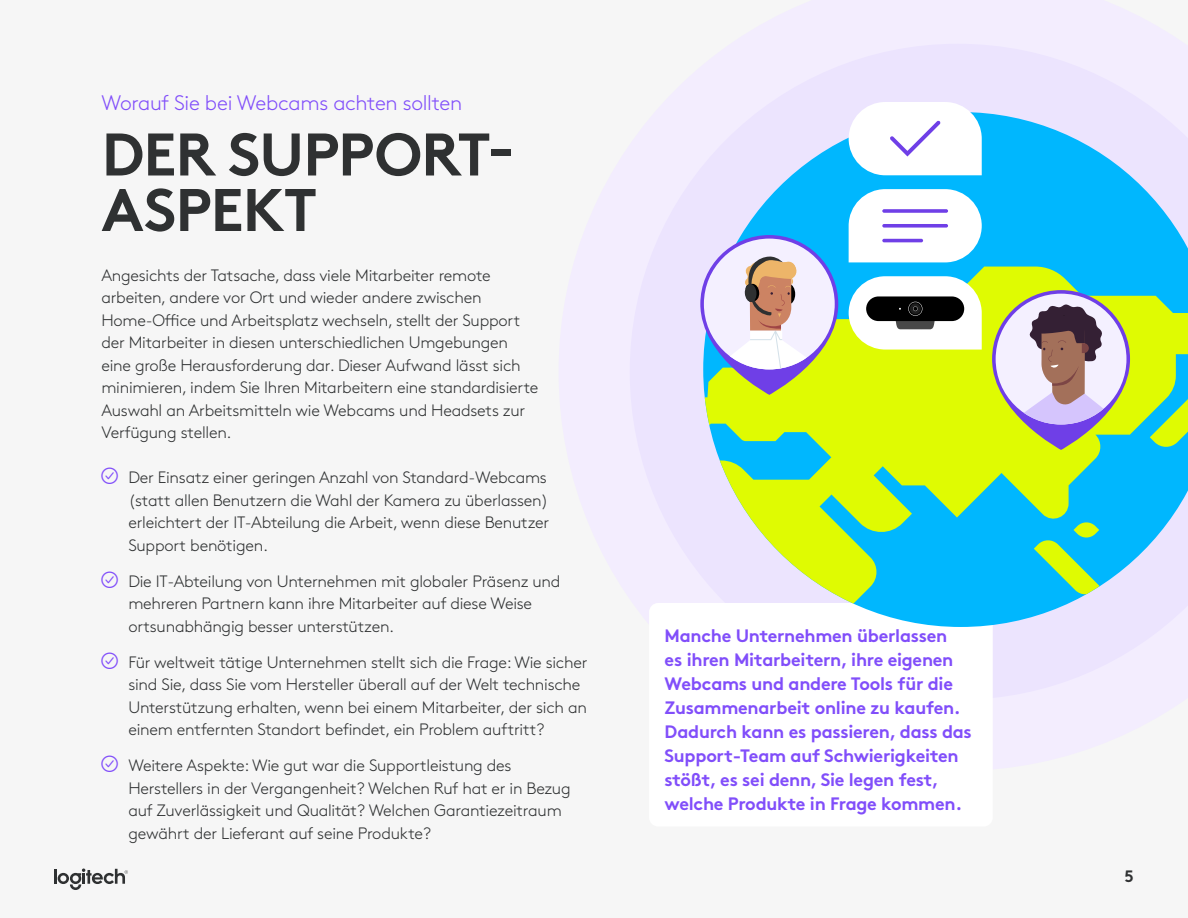
<style>
.page{position:relative;width:1188px;height:918px;background:#f6f6f6}
.page>*{position:absolute;margin:0;border:0;box-sizing:border-box;transform-origin:0 0}
.t1{font:700 60px/55.5px "Brown Pro";letter-spacing:-.015em;color:#2f3132}
.t2{font:300 21px "Brown Pro";letter-spacing:-.015em;color:#814efa}
.t3{font:700 18px/24px "Brown Pro";letter-spacing:-.015em;color:#814efa}
.t4{font:300 16.5px/22.5px "Brown Pro";letter-spacing:-.015em;color:#2f3132}
.t5{font:700 16.5px "Brown Pro";color:#2f3132}
</style>
<div class="page">
<svg style="left:630px;top:44px;width:534px;height:654px;fill:#ece4fe"></svg>
<div style="left:649px;top:603px;width:344px;height:223px;background:#fff;border-radius:9px"></div>
<svg style="left:703px;top:112px;width:485px;height:155px;background:#5cc8fd"></svg>
<svg style="left:703px;top:267px;width:485px;height:360px;background:#91df88"></svg>
<svg style="left:1127px;top:614px;width:61px;height:13px"></svg>
<svg style="left:1167px;top:567px;width:21px;height:30px"></svg>
<svg style="left:1034px;top:521px;width:66px;height:75px;background:#4cceab"></svg>
<svg style="left:1115px;top:580px;width:25px;height:17px"></svg>
<svg style="left:1150px;top:390px;width:38px;height:58px;background:#7bdc72"></svg>
<svg style="left:849px;top:102px;width:133px;height:73px"></svg>
<svg style="left:700px;top:235px;width:138px;height:160px;background:#9e8f92"></svg>
<div style="left:704px;top:239px;width:131px;height:130px;background:#f4f0ff;border-radius:50%"></div>
<svg style="left:704px;top:256px;width:131px;height:113px"></svg>
<svg style="left:992px;top:290px;width:138px;height:160px;background:#9f9285"></svg>
<div style="left:996px;top:294px;width:130px;height:131px;background:#f4f0ff;border-radius:50%"></div>
<svg style="left:996px;top:304px;width:130px;height:121px"></svg>
<svg style="left:849px;top:189px;width:133px;height:73px"></svg>
<svg style="left:882px;top:209px;width:66px;height:4px"></svg>
<svg style="left:882px;top:224px;width:66px;height:4px"></svg>
<hr style="left:882px;top:239px;width:41px;height:3px;background:#6f3fe7;border-radius:2px">
<svg style="left:849px;top:276px;width:133px;height:74px"></svg>
<hr style="left:54px;top:869px;width:3px;height:15px;background:#2f3132">
<svg style="left:58px;top:868px;width:70px;height:22px"></svg>
<p class="t2" style="left:101px;top:87px;width:362px">Worauf Sie bei Webcams achten sollten</p>
<h1 class="t1" style="left:102px;top:120px;width:415px">DER SUPPORT-<br>ASPEKT</h1>
<p class="t4" style="left:101px;top:263px;width:439px">Angesichts der Tatsache, dass viele Mitarbeiter remote arbeiten, andere vor Ort und wieder andere zwischen Home-Office und Arbeitsplatz wechseln, stellt der Support der Mitarbeiter in diesen unterschiedlichen Umgebungen eine große Herausforderung dar. Dieser Aufwand lässt sich minimieren, indem Sie Ihren Mitarbeitern eine standardisierte Auswahl an Arbeitsmitteln wie Webcams und Headsets zur Verfügung stellen.</p>
<p class="t4" style="left:128px;top:465px;width:422px">Der Einsatz einer geringen Anzahl von Standard-Webcams (statt allen Benutzern die Wahl der Kamera zu überlassen) erleichtert der IT-Abteilung die Arbeit, wenn diese Benutzer Support benötigen.</p>
<p class="t4" style="left:128px;top:568px;width:434px">Die IT-Abteilung von Unternehmen mit globaler Präsenz und mehreren Partnern kann ihre Mitarbeiter auf diese Weise ortsunabhängig besser unterstützen.</p>
<p class="t4" style="left:128px;top:649px;width:461px">Für weltweit tätige Unternehmen stellt sich die Frage: Wie sicher sind Sie, dass Sie vom Hersteller überall auf der Welt technische Unterstützung erhalten, wenn bei einem Mitarbeiter, der sich an einem entfernten Standort befindet, ein Problem auftritt?</p>
<p class="t4" style="left:128px;top:753px;width:444px">Weitere Aspekte: Wie gut war die Supportleistung des Herstellers in der Vergangenheit? Welchen Ruf hat er in Bezug auf Zuverlässigkeit und Qualität? Welchen Garantiezeitraum gewährt der Lieferant auf seine Produkte?</p>
<p class="t3" style="left:665px;top:622px;width:309px">Manche Unternehmen überlassen<br>es ihren Mitarbeitern, ihre eigenen Webcams und andere Tools für die Zusammenarbeit online zu kaufen.<br>Dadurch kann es passieren, dass das Support-Team auf Schwierigkeiten stößt, es sei denn, Sie legen fest, welche Produkte in Frage kommen.</p>
<p class="t5" style="left:1124px;top:863px;width:11px">5</p>
</div>
